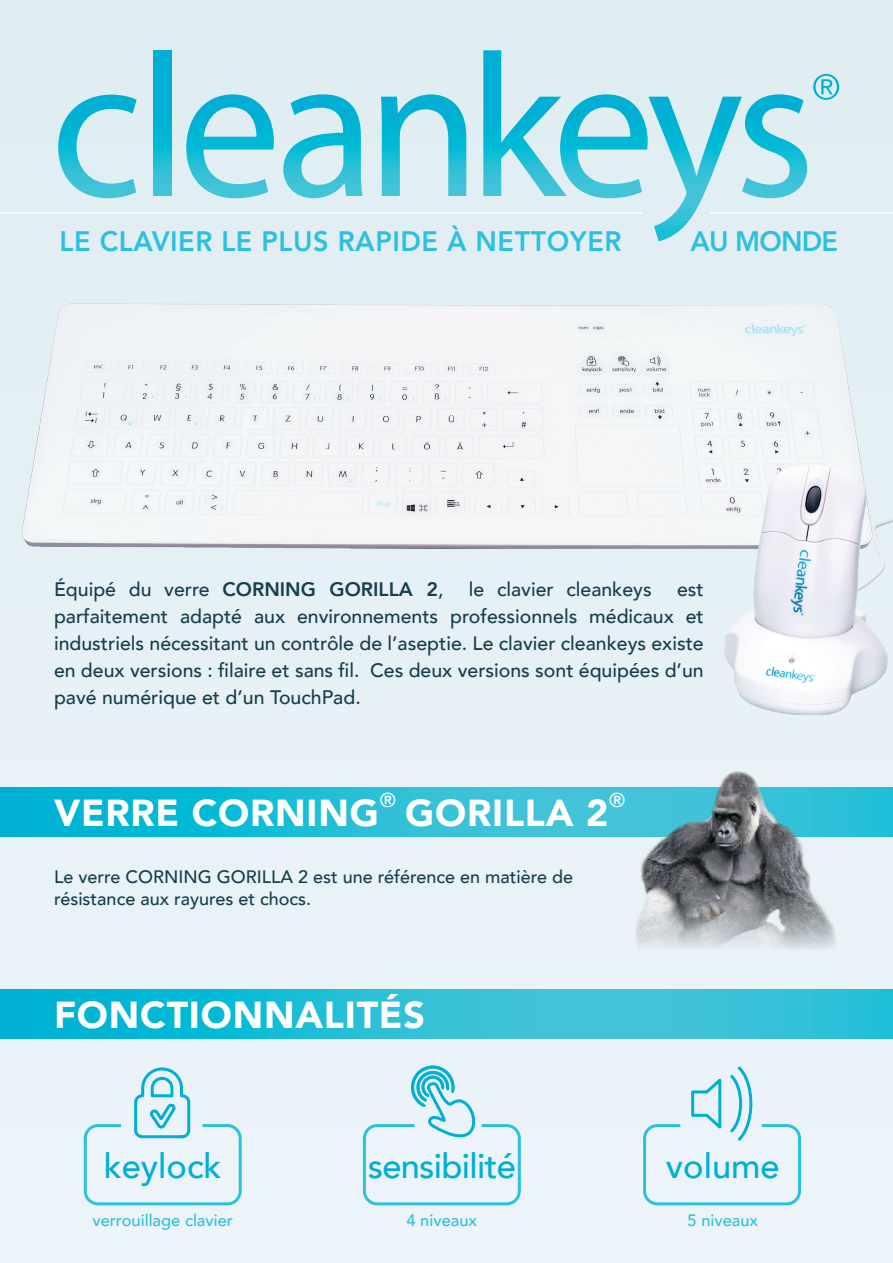
<style>
.page{position:relative;width:893px;height:1263px;background:#e7f1f6}
.page>*{position:absolute;margin:0;border:0;box-sizing:border-box;transform-origin:0 0}
.t1{font:900 37.5px "Avenir";letter-spacing:.02em;color:#fff}
.t2{font:500 34.5px "Avenir";color:#00afd3}
.t3{font:500 34.5px "Avenir";letter-spacing:-.02em;color:#00afd3}
.t4{font:800 28.05px "Avenir";letter-spacing:.02em;color:#2bc1de;scale:.96 1}
.t5{font:500 20.1px "Avenir";color:#fff}
.t6{font:500 19.5px/27px "Avenir";color:#163e4c;text-align:justify}
.t7{font:800 19.5px "Avenir";color:#163e4c}
.t8{font:500 18px/21.6px "Avenir";color:#163e4c}
.t9{font:500 16.5px "Avenir";color:#2bc1de}
.s1{font-weight:500}
</style>
<div class="page">
<svg style="left:0;top:788px;width:893px;height:49px;background:#1ebcd6"></svg>
<svg style="left:0;top:990px;width:893px;height:49px;background:#24bdd6"></svg>
<img style="left:22px;top:241px;width:839px;height:308px">
<img style="left:630px;top:771px;width:209px;height:178px">
<hr style="left:0;top:212px;width:642px;height:2px;background:#fff">
<hr style="left:710px;top:212px;width:183px;height:2px;background:#fff">
<img style="left:720px;top:461px;width:173px;height:253px">
<svg style="left:83px;top:1067px;width:159px;height:139px"></svg>
<svg style="left:58px;top:95px;width:79px;height:103px"></svg>
<svg style="left:153px;top:50px;width:18px;height:146px;background:#0eb5d4"></svg>
<svg style="left:186px;top:94px;width:88px;height:104px"></svg>
<svg style="left:283px;top:94px;width:79px;height:104px"></svg>
<svg style="left:381px;top:94px;width:85px;height:102px"></svg>
<svg style="left:483px;top:50px;width:324px;height:191px"></svg>
<svg style="left:813px;top:74px;width:26px;height:26px"></svg>
<svg style="left:362px;top:1065px;width:159px;height:141px"></svg>
<svg style="left:643px;top:1066px;width:158px;height:140px"></svg>
<h3 class="t4" style="left:60px;top:219px;width:587px">LE CLAVIER LE PLUS RAPIDE À NETTOYER</h3>
<h3 class="t4" style="left:691px;top:219px;width:155px">AU MONDE</h3>
<p class="t7" style="left:54px;top:574px;width:391px"><span class="s1">Équipé du verre</span> CORNING GORILLA 2<span class="s1">,</span></p>
<p class="t6" style="left:469px;top:574px;width:184px">le clavier cleankeys</p>
<p class="t6" style="left:54px;top:574px;width:651px;text-indent:623px">est parfaitement adapté aux environnements professionnels médicaux et industriels nécessitant un contrôle de l’aseptie. Le clavier cleankeys existe en deux versions : filaire et sans fil. Ces deux versions sont équipées d’un pavé numérique et d’un TouchPad.</p>
<h1 class="t1" style="left:54px;top:781px;width:326px">VERRE CORNING</h1>
<p class="t5" style="left:380px;top:783px;width:18px">®</p>
<h1 class="t1" style="left:405px;top:781px;width:205px">GORILLA 2</h1>
<p class="t5" style="left:609px;top:783px;width:18px">®</p>
<p class="t8" style="left:54px;top:865px;width:521px">Le verre CORNING GORILLA 2 est une référence en matière de résistance aux rayures et chocs.</p>
<h1 class="t1" style="left:54px;top:983px;width:372px">FONCTIONNALITÉS</h1>
<h2 class="t2" style="left:104px;top:1136px;width:119px">keylock</h2>
<h2 class="t3" style="left:368px;top:1136px;width:150px">sensibilité</h2>
<h2 class="t2" style="left:666px;top:1136px;width:115px">volume</h2>
<p class="t9" style="left:92px;top:1206px;width:142px">verrouillage clavier</p>
<p class="t9" style="left:407px;top:1206px;width:72px">4 niveaux</p>
<p class="t9" style="left:688px;top:1206px;width:72px">5 niveaux</p>
</div>
